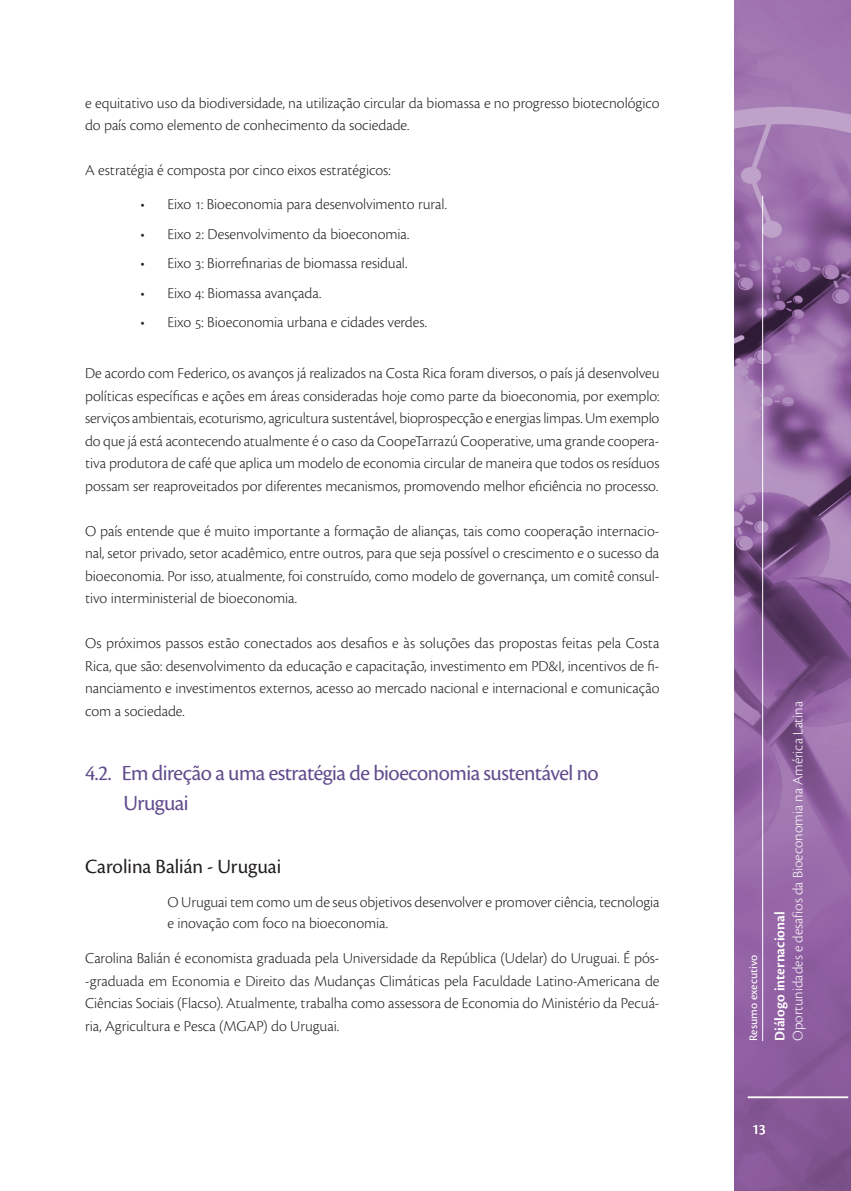
<style>
.page{position:relative;width:851px;height:1191px;background:#fff}
.page>*{position:absolute;margin:0;border:0;box-sizing:border-box;transform-origin:0 0}
.t1{font:22.5px/30px "Cronos Pro Subh";letter-spacing:-.02em;color:#624c8d}
.t2{font:21px "Cronos Pro Subh";color:#231f20}
.t3{font:300 15.75px/22.5px "Cronos Pro";letter-spacing:-.005em;color:#231f20;text-align:justify}
.t4{font:300 15px "Cronos Pro";color:#fff}
.t5{font:600 15px "Cronos Pro";color:#fff}
.t6{font:15px "Cronos Pro";color:#fff}
.t7{font:12px "Cronos Pro Capt";color:#fff}
</style>
<div class="page">
<img style="left:734px;top:0;width:116px;height:1191px">
<hr style="left:762px;top:196px;width:1px;height:845px;background:#fff">
<hr style="left:747px;top:1096px;width:101px;height:2px;background:#fff">
<p class="t3" style="left:85px;top:92px;width:576px">e equitativo uso da biodiversidade, na utilização circular da biomassa e no progresso biotecnológico do país como elemento de conhecimento da sociedade.</p>
<p class="t3" style="left:85px;top:159px;width:307px">A estratégia é composta por cinco eixos estratégicos:</p>
<p class="t3" style="left:140px;top:193px;width:308px">• Eixo 1: Bioeconomia para desenvolvimento rural.</p>
<p class="t3" style="left:140px;top:222px;width:270px">• Eixo 2: Desenvolvimento da bioeconomia.</p>
<p class="t3" style="left:140px;top:252px;width:268px">• Eixo 3: Biorrefinarias de biomassa residual.</p>
<p class="t3" style="left:140px;top:281px;width:182px">• Eixo 4: Biomassa avançada.</p>
<p class="t3" style="left:140px;top:311px;width:288px">• Eixo 5: Bioeconomia urbana e cidades verdes.</p>
<p class="t3" style="left:85px;top:362px;width:576px">De acordo com Federico, os avanços já realizados na Costa Rica foram diversos, o país já desenvolveu políticas específicas e ações em áreas consideradas hoje como parte da bioeconomia, por exemplo: serviços ambientais, ecoturismo, agricultura sustentável, bioprospecção e energias limpas. Um exemplo do que já está acontecendo atualmente é o caso da CoopeTarrazú Cooperative, uma grande coopera&shy;tiva produtora de café que aplica um modelo de economia circular de maneira que todos os resíduos possam ser reaproveitados por diferentes mecanismos, promovendo melhor eficiência no processo.</p>
<p class="t3" style="left:85px;top:519px;width:576px">O país entende que é muito importante a formação de alianças, tais como cooperação internacio&shy;nal, setor privado, setor acadêmico, entre outros, para que seja possível o crescimento e o sucesso da bioeconomia. Por isso, atualmente, foi construído, como modelo de governança, um comitê consul&shy;tivo interministerial de bioeconomia.</p>
<p class="t3" style="left:85px;top:632px;width:576px">Os próximos passos estão conectados aos desafios e às soluções das propostas feitas pela Costa Rica, que são: desenvolvimento da educação e capacitação, investimento em PD&amp;I, incentivos de fi&shy;nanciamento e investimentos externos, acesso ao mercado nacional e internacional e comunicação com a sociedade.</p>
<h1 class="t1" style="left:123px;top:757px;width:477px;text-indent:-38px">4.2. Em direção a uma estratégia de bioeconomia sustentável no<br>Uruguai</h1>
<h2 class="t2" style="left:85px;top:854px;width:198px">Carolina Balián - Uruguai</h2>
<p class="t3" style="left:167px;top:891px;width:493px;line-height:21px">O Uruguai tem como um de seus objetivos desenvolver e promover ciência, tecnologia e inovação com foco na bioeconomia.</p>
<p class="t3" style="left:85px;top:947px;width:576px">Carolina Balián é economista graduada pela Universidade da República (Udelar) do Uruguai. É pós--graduada em Economia e Direito das Mudanças Climáticas pela Faculdade Latino-Americana de Ciências Sociais (Flacso). Atualmente, trabalha como assessora de Economia do Ministério da Pecuá&shy;ria, Agricultura e Pesca (MGAP) do Uruguai.</p>
<p class="t7" style="left:746px;top:1041px;width:88px;rotate:-90deg">Resumo executivo</p>
<p class="t4" style="left:789px;top:1041px;width:341px;rotate:-90deg">Oportunidades e desafios da Bioeconomia na América Latina</p>
<p class="t5" style="left:771px;top:1041px;width:131px;rotate:-90deg">Diálogo internacional</p>
<p class="t6" style="left:751px;top:1121px;width:15px">13</p>
</div>
